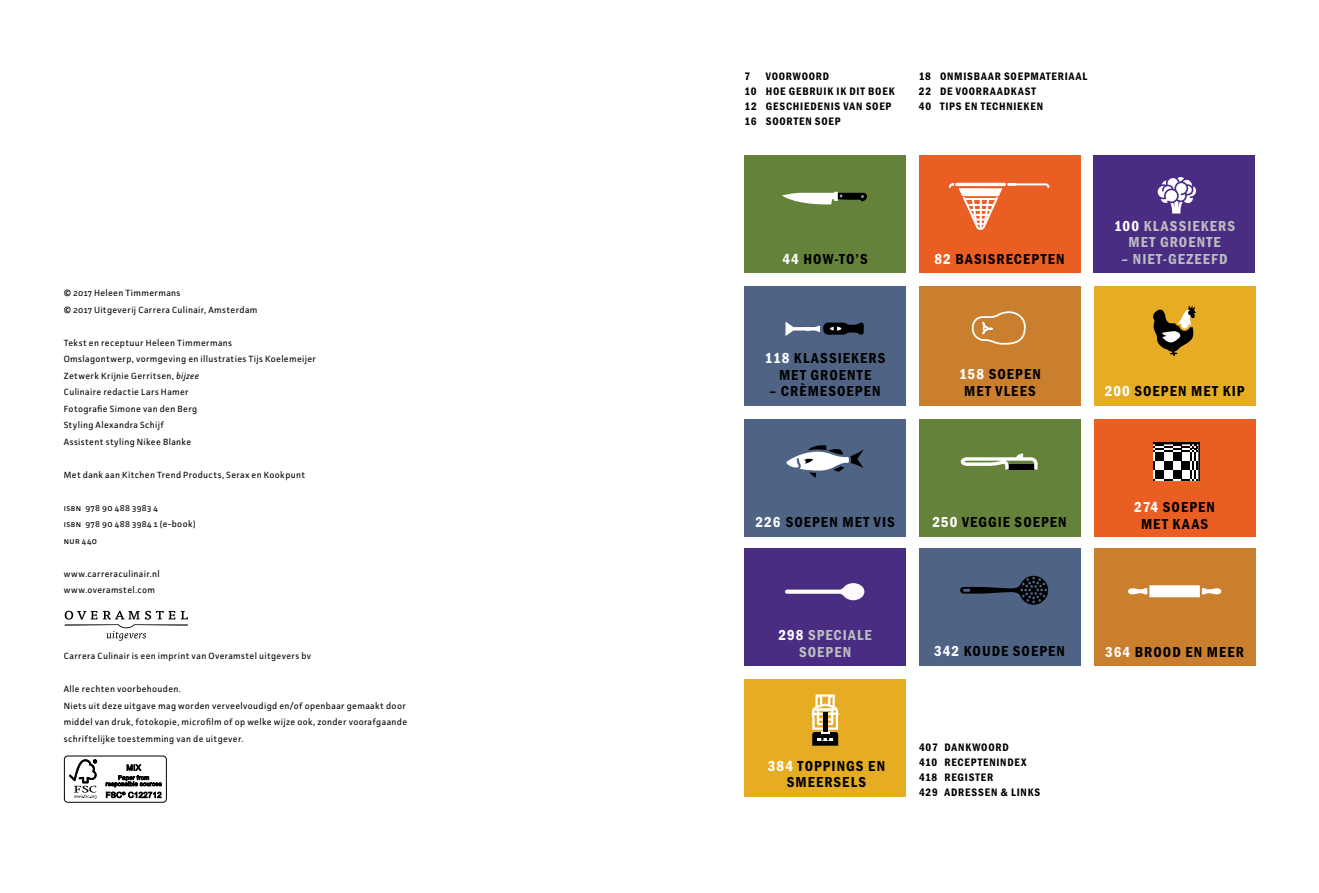
<style>
.page{position:relative;width:1319px;height:893px;background:#fff}
.page>*{position:absolute;margin:0;border:0;box-sizing:border-box;transform-origin:0 0}
.t1{font:15px/16.5px "Franklin Gothic URW Con Dem";letter-spacing:.07em;color:#000;text-align:center}
.t2{font:15px/16.5px "Franklin Gothic URW Con Dem";letter-spacing:.075em;color:#b0b5b7;text-align:center}
.t3{font:11.25px/15px "Franklin Gothic URW Con Dem";letter-spacing:.07em;color:#000}
.t4{font:9px/16.5px "Facit";letter-spacing:.035em;color:#000}
.s1{font-style:italic}
.s2{color:#fff}
</style>
<div class="page">
<svg style="left:65px;top:611px;width:123px;height:30px"></svg>
<div style="left:1093px;top:155px;width:161px;height:118px;background:#492d82"></div>
<div style="left:744px;top:286px;width:161px;height:119px;background:#4f6384"></div>
<svg style="left:785px;top:322px;width:78px;height:14px"></svg>
<div style="left:919px;top:419px;width:161px;height:118px;background:#64823a"></div>
<svg style="left:960px;top:453px;width:78px;height:17px"></svg>
<div style="left:1093px;top:286px;width:161px;height:119px;background:#e6ac23"></div>
<svg style="left:1153px;top:305px;width:43px;height:51px"></svg>
<div style="left:744px;top:419px;width:161px;height:118px;background:#4f6384"></div>
<svg style="left:786px;top:445px;width:77px;height:33px"></svg>
<div style="left:744px;top:548px;width:161px;height:118px;background:#492d82"></div>
<div style="left:1093px;top:419px;width:161px;height:118px;background:#ea5e24"></div>
<div style="left:1093px;top:548px;width:161px;height:118px;background:#ca7f2f"></div>
<div style="left:919px;top:155px;width:161px;height:118px;background:#ea5e24"></div>
<div style="left:919px;top:286px;width:161px;height:119px;background:#ca7f2f"></div>
<svg style="left:971px;top:311px;width:55px;height:34px"></svg>
<div style="left:919px;top:548px;width:161px;height:118px;background:#4f6384"></div>
<div style="left:744px;top:155px;width:161px;height:118px;background:#64823a"></div>
<div style="left:744px;top:679px;width:161px;height:117px;background:#e6ac23"></div>
<div style="left:64px;top:756px;width:103px;height:47px;border:1px solid #000;border-radius:3px"></div>
<svg style="left:69px;top:759px;width:28px;height:40px"></svg>
<svg style="left:106px;top:764px;width:56px;height:34px"></svg>
<svg style="left:782px;top:192px;width:84px;height:12px"></svg>
<svg style="left:1157px;top:177px;width:38px;height:37px"></svg>
<svg style="left:1128px;top:585px;width:92px;height:12px"></svg>
<svg style="left:1019px;top:576px;width:28px;height:29px"></svg>
<svg style="left:960px;top:577px;width:86px;height:26px"></svg>
<svg style="left:785px;top:583px;width:79px;height:17px"></svg>
<svg style="left:811px;top:694px;width:28px;height:52px"></svg>
<hr style="left:823px;top:713px;width:4px;height:19px;background:#000">
<svg style="left:948px;top:183px;width:101px;height:47px"></svg>
<svg style="left:1153px;top:480px;width:45px;height:1px"></svg>
<svg style="left:1153px;top:442px;width:45px;height:38px;background:#747474"></svg>
<p class="t4" style="left:64px;top:285px;width:195px">© 2017 Heleen Timmermans<br>© 2017 Uitgeverij Carrera Culinair, Amsterdam</p>
<p class="t4" style="left:64px;top:334px;width:254px">Tekst en receptuur Heleen Timmermans<br>Omslagontwerp, vormgeving en illustraties Tijs Koelemeijer Zetwerk Krijnie Gerritsen, <span class="s1">bijzee<br></span>Culinaire redactie Lars Hamer<br>Fotografie Simone van den Berg<br>Styling Alexandra Schijf<br>Assistent styling Nikee Blanke</p>
<p class="t4" style="left:64px;top:466px;width:243px">Met dank aan Kitchen Trend Products, Serax en Kookpunt</p>
<p class="t4" style="left:64px;top:499px;width:133px">isbn 978 90 488 3983 4<br>isbn 978 90 488 3984 1 (e-book) nur 440</p>
<p class="t4" style="left:64px;top:565px;width:97px">www.carreraculinair.nl www.overamstel.com</p>
<p class="t4" style="left:64px;top:648px;width:249px">Carrera Culinair is een imprint van Overamstel uitgevers bv</p>
<p class="t4" style="left:64px;top:681px;width:345px">Alle rechten voorbehouden.<br>Niets uit deze uitgave mag worden verveelvoudigd en/of openbaar gemaakt door middel van druk, fotokopie, microfilm of op welke wijze ook, zonder voorafgaande schriftelijke toestemming van de uitgever.</p>
<p class="t3" style="left:746px;top:67px;width:151px;text-indent:21px">VOORWOORD<br>10 HOE GEBRUIK IK DIT BOEK<br>12 GESCHIEDENIS VAN SOEP<br>16 SOORTEN SOEP</p>
<p class="t3" style="left:746px;top:67px;width:7px">7</p>
<p class="t3" style="left:744px;top:68px;width:151px;text-indent:21px">VOORWOORD<br>10 HOE GEBRUIK IK DIT BOEK<br>12 GESCHIEDENIS VAN SOEP<br>16 SOORTEN SOEP</p>
<p class="t3" style="left:744px;top:68px;width:7px">7</p>
<p class="t3" style="left:920px;top:67px;width:170px">18 ONMISBAAR SOEPMATERIAAL<br>22 DE VOORRAADKAST<br>40 TIPS EN TECHNIEKEN</p>
<p class="t3" style="left:918px;top:68px;width:170px">18 ONMISBAAR SOEPMATERIAAL<br>22 DE VOORRAADKAST<br>40 TIPS EN TECHNIEKEN</p>
<h1 class="t1" style="left:783px;top:249px;width:87px"><span class="s2">44</span> HOW-TO’S</h1>
<h1 class="t1" style="left:935px;top:249px;width:132px"><span class="s2">82</span> BASISRECEPTEN</h1>
<h1 class="t2" style="left:1115px;top:216px;width:122px"><span class="s2">100</span> KLASSIEKERS<br>MET GROENTE</h1>
<h1 class="t2" style="left:1122px;top:249px;width:107px">– NIET-GEZEEFD</h1>
<h1 class="t1" style="left:766px;top:349px;width:122px"><span class="s2">118</span> KLASSIEKERS<br>MET GROENTE</h1>
<h1 class="t1" style="left:771px;top:382px;width:112px">– CRÈMESOEPEN</h1>
<h1 class="t1" style="left:1106px;top:381px;width:141px"><span class="s2">200</span> SOEPEN MET KIP</h1>
<h1 class="t1" style="left:960px;top:365px;width:83px"><span class="s2">158</span> SOEPEN<br>MET VLEES</h1>
<h1 class="t1" style="left:756px;top:513px;width:141px"><span class="s2">226</span> SOEPEN MET VIS</h1>
<h1 class="t1" style="left:933px;top:513px;width:136px"><span class="s2">250</span> VEGGIE SOEPEN</h1>
<h1 class="t1" style="left:1135px;top:498px;width:82px"><span class="s2">274</span> SOEPEN<br>MET KAAS</h1>
<h1 class="t2" style="left:780px;top:626px;width:95px"><span class="s2">298</span> SPECIALE<br>SOEPEN</h1>
<h1 class="t1" style="left:935px;top:642px;width:132px"><span class="s2">342</span> KOUDE SOEPEN</h1>
<h1 class="t1" style="left:769px;top:756px;width:119px"><span class="s2">384</span> TOPPINGS EN<br>SMEERSELS</h1>
<p class="t3" style="left:920px;top:738px;width:122px">407 DANKWOORD<br>410 RECEPTENINDEX<br>418 REGISTER<br>429 ADRESSEN &amp; LINKS</p>
<p class="t3" style="left:918px;top:739px;width:123px">407 DANKWOORD<br>410 RECEPTENINDEX<br>418 REGISTER<br>429 ADRESSEN &amp; LINKS</p>
<h1 class="t1" style="left:1106px;top:642px;width:140px"><span class="s2">364</span> BROOD EN MEER</h1>
</div>
